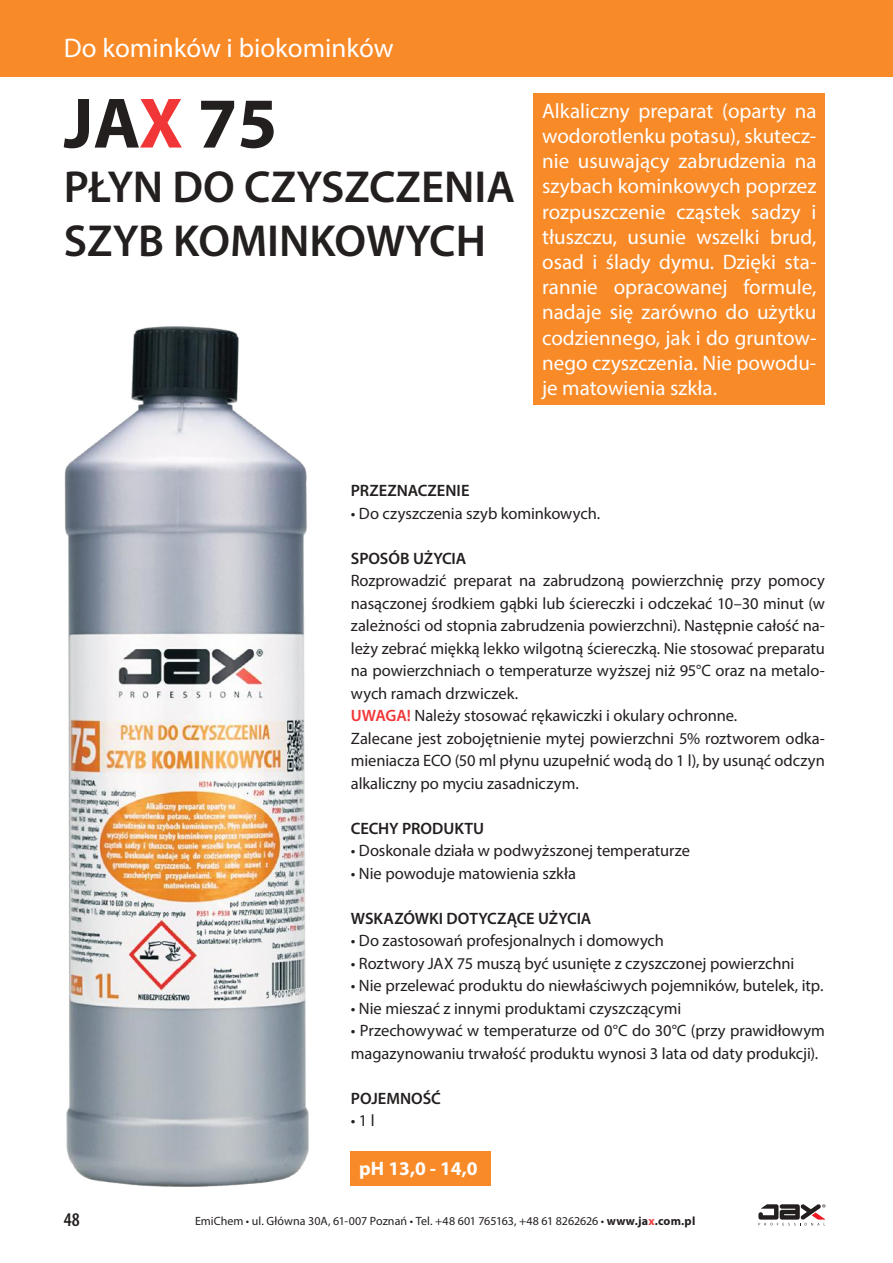
<style>
.page{position:relative;width:893px;height:1263px;background:#fff}
.page>*{position:absolute;margin:0;border:0;box-sizing:border-box;transform-origin:0 0}
.t1{font:700 72px "Myriad Pro";color:#241f1f}
.t2{font:600 45px/54px "Myriad Pro";color:#241f1f}
.t3{font:27px "Myriad Pro";color:#fff}
.t4{font:21px/25.2px "Myriad Pro";color:#fff;text-align:justify}
.t5{font:700 19.5px "Myriad Pro";color:#fff}
.t6{font:600 condensed 19.5px "Myriad Pro";color:#241f1f}
.t7{font:16.5px/22.5px "Myriad Pro";letter-spacing:-.005em;color:#241f1f}
.t8{font:600 16.5px "Myriad Pro";color:#241f1f}
.t9{font:12px "Myriad Pro";color:#241f1f}
.s1{color:#f13638}
.s2{font-weight:600;color:#f13638}
.s3{font-weight:700}
.s4{font-weight:700;color:#f13638}
</style>
<div class="page">
<svg style="left:758px;top:1204px;width:67px;height:21px"></svg>
<div style="left:351px;top:1151px;width:140px;height:35px;background:#f98a28"></div>
<div style="left:0;top:0;width:893px;height:76px;background:#f98a28"></div>
<div style="left:534px;top:94px;width:291px;height:311px;background:#f98a28"></div>
<img style="left:64px;top:326px;width:245px;height:860px">
<h3 class="t3" style="left:64px;top:32px;width:331px">Do kominków i biokominków</h3>
<h1 class="t1" style="left:64px;top:76px;width:215px">JA<span class="s1">X</span> 75</h1>
<h2 class="t2" style="left:64px;top:158px;width:453px">PŁYN DO CZYSZCZENIA<br>SZYB KOMINKOWYCH</h2>
<p class="t4" style="left:542px;top:98px;width:276px">Alkaliczny preparat (oparty na wodorotlenku potasu), skutecz&shy;nie usuwający zabrudzenia na szybach kominkowych poprzez rozpuszczenie cząstek sadzy i tłuszczu, usunie wszelki brud, osad i ślady dymu. Dzięki sta&shy;rannie opracowanej formule, nadaje się zarówno do użytku codziennego, jak i do gruntow&shy;nego czyszczenia. Nie powodu&shy;je matowienia szkła.</p>
<p class="t8" style="left:351px;top:480px;width:120px">PRZEZNACZENIE</p>
<p class="t7" style="left:351px;top:502px;width:251px">• Do czyszczenia szyb kominkowych.</p>
<p class="t8" style="left:351px;top:548px;width:117px">SPOSÓB UŻYCIA</p>
<p class="t7" style="left:351px;top:569px;width:476px">Rozprowadzić preparat na zabrudzoną powierzchnię przy pomocy nasączonej środkiem gąbki lub ściereczki i odczekać 10–30 minut (w zależności od stopnia zabrudzenia powierzchni). Następnie całość na&shy;leży zebrać miękką lekko wilgotną ściereczką. Nie stosować preparatu na powierzchniach o temperaturze wyższej niż 95°C oraz na metalo&shy;wych ramach drzwiczek.<br><span class="s2">UWAGA!</span> Należy stosować rękawiczki i okulary ochronne.<br>Zalecane jest zobojętnienie mytej powierzchni 5% roztworem odka&shy;mieniacza ECO (50 ml płynu uzupełnić wodą do 1 l), by usunąć odczyn alkaliczny po myciu zasadniczym.</p>
<p class="t8" style="left:351px;top:818px;width:135px">CECHY PRODUKTU</p>
<p class="t7" style="left:351px;top:839px;width:341px">• Doskonale działa w podwyższonej temperaturze</p>
<p class="t7" style="left:351px;top:862px;width:227px">• Nie powoduje matowienia szkła</p>
<p class="t8" style="left:351px;top:908px;width:242px">WSKAZÓWKI DOTYCZĄCE UŻYCIA</p>
<p class="t7" style="left:351px;top:929px;width:315px">• Do zastosowań profesjonalnych i domowych</p>
<p class="t7" style="left:351px;top:952px;width:445px">• Roztwory JAX 75 muszą być usunięte z czyszczonej powierzchni</p>
<p class="t7" style="left:351px;top:974px;width:474px">• Nie przelewać produktu do niewłaściwych pojemników, butelek, itp.</p>
<p class="t7" style="left:351px;top:997px;width:332px">• Nie mieszać z innymi produktami czyszczącymi</p>
<p class="t7" style="left:351px;top:1019px;width:476px">• Przechowywać w temperaturze od 0°C do 30°C (przy prawidłowym magazynowaniu trwałość produktu wynosi 3 lata od daty produkcji).</p>
<p class="t8" style="left:351px;top:1088px;width:92px">POJEMNOŚĆ</p>
<p class="t7" style="left:351px;top:1109px;width:26px">• 1 l</p>
<p class="t5" style="left:359px;top:1155px;width:120px">pH 13,0 - 14,0</p>
<p class="t6" style="left:64px;top:1207px;width:17px">48</p>
<p class="t9" style="left:195px;top:1214px;width:502px">EmiChem • ul. Główna 30A, 61-007 Poznań • Tel. +48 601 765163, +48 61 8262626 • <span class="s3">www.ja</span><span class="s4">x</span><span class="s3">.com.pl</span></p>
</div>
